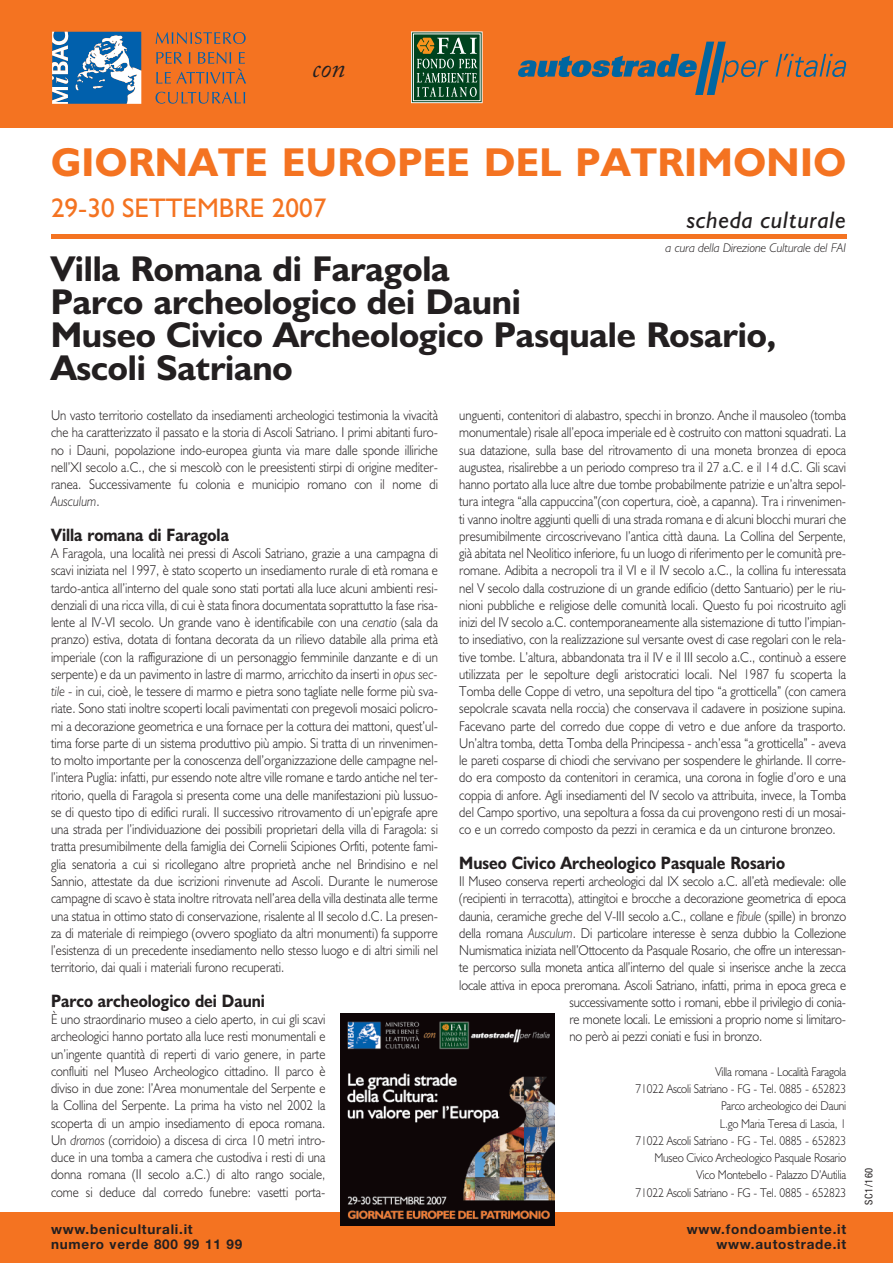
<style>
.page{position:relative;width:893px;height:1263px;background:#fff}
.page>*{position:absolute;margin:0;border:0;box-sizing:border-box;transform-origin:0 0}
.t1{font:700 40.5px "Humanist 521 BT";letter-spacing:.01em;color:#f47321}
.t2{font:700 36px/33px "Humanist 521 BT";letter-spacing:-.005em;color:#231f20}
.t3{font:italic 27.15px "Adobe Caslon Pro";color:#231f20}
.t4{font:27px "Humanist 521 BT";color:#f47321}
.t5{font:italic 24px "Humanist 521 BT";letter-spacing:.025em;color:#231f20}
.t6{font:700 18px "Humanist 521 BT";color:#231f20;scale:.9 1}
.t7{font:300 14.25px/17.2px "Humanist 521 BT";letter-spacing:-.01em;color:#231f20;text-align:justify;scale:.9 1}
.t8{font:700 13.5px/15px "Helvetica Neue";letter-spacing:.055em;color:#231f20}
.t9{font:300 12.75px/17.2px "Humanist 521 BT";letter-spacing:-.015em;color:#231f20;text-align:right;scale:.9 1}
.t10{font:italic 300 12.75px "Humanist 521 BT";letter-spacing:-.01em;color:#231f20}
.t11{font:condensed 10.5px "Helvetica Neue";letter-spacing:.05em;color:#231f20}
.s1{font-style:italic}
</style>
<div class="page">
<div style="left:0;top:1212px;width:893px;height:51px;background:#f47321"></div>
<div style="left:0;top:0;width:893px;height:128px;background:#f47321"></div>
<div style="left:51px;top:234px;width:795px;height:5px;background:#f47321"></div>
<svg style="left:518px;top:42px;width:250px;height:53px"></svg>
<svg style="left:775px;top:54px;width:72px;height:23px"></svg>
<svg style="left:156px;top:32px;width:90px;height:12px"></svg>
<svg style="left:156px;top:52px;width:90px;height:32px"></svg>
<svg style="left:156px;top:92px;width:89px;height:12px"></svg>
<svg style="left:52px;top:32px;width:89px;height:72px;background:#548fc0"></svg>
<div style="left:411px;top:32px;width:71px;height:71px;border:1px solid #fff"></div>
<div style="left:412px;top:33px;width:69px;height:69px;background:#00431e"></div>
<div style="left:412px;top:33px;width:69px;height:69px;border:1px solid #00431e"></div>
<div style="left:413px;top:34px;width:67px;height:67px;border:1px solid #fff"></div>
<svg style="left:417px;top:37px;width:60px;height:60px"></svg>
<img style="left:340px;top:1013px;width:214px;height:213px">
<h3 class="t3" style="left:312px;top:58px;width:35px">con</h3>
<h1 class="t1" style="left:51px;top:138px;width:797px">GIORNATE EUROPEE DEL PATRIMONIO</h1>
<h3 class="t4" style="left:51px;top:191px;width:277px">29-30 SETTEMBRE 2007</h3>
<h3 class="t5" style="left:687px;top:206px;width:161px">scheda culturale</h3>
<p class="t10" style="left:665px;top:240px;width:182px">a cura della Direzione Culturale del FAI</p>
<h2 class="t2" style="left:51px;top:252px;width:727px">Villa Romana di Faragola<br>Parco archeologico dei Dauni<br>Museo Civico Archeologico Pasquale Rosario,<br>Ascoli Satriano</h2>
<p class="t7" style="left:51px;top:407px;width:431px">Un vasto territorio costellato da insediamenti archeologici testimonia la vivacità che ha caratterizzato il passato e la storia di Ascoli Satriano. I primi abitanti furo&shy;no i Dauni, popolazione indo-europea giunta via mare dalle sponde illiriche nell’XI secolo a.C., che si mescolò con le preesistenti stirpi di origine mediter&shy;ranea. Successivamente fu colonia e municipio romano con il nome di <span class="s1">Ausculum</span>.</p>
<p class="t6" style="left:51px;top:524px;width:199px">Villa romana di Faragola</p>
<p class="t7" style="left:51px;top:545px;width:431px">A Faragola, una località nei pressi di Ascoli Satriano, grazie a una campagna di scavi iniziata nel 1997, è stato scoperto un insediamento rurale di età romana e tardo-antica all’interno del quale sono stati portati alla luce alcuni ambienti resi&shy;denziali di una ricca villa, di cui è stata finora documentata soprattutto la fase risa&shy;lente al IV-VI secolo. Un grande vano è identificabile con una <span class="s1">cenatio</span> (sala da pranzo) estiva, dotata di fontana decorata da un rilievo databile alla prima età imperiale (con la raffigurazione di un personaggio femminile danzante e di un serpente) e da un pavimento in lastre di marmo, arricchito da inserti in <span class="s1">opus sec&shy;tile</span> - in cui, cioè, le tessere di marmo e pietra sono tagliate nelle forme più sva&shy;riate. Sono stati inoltre scoperti locali pavimentati con pregevoli mosaici policro&shy;mi a decorazione geometrica e una fornace per la cottura dei mattoni, quest’ul&shy;tima forse parte di un sistema produttivo più ampio. Si tratta di un rinvenimen&shy;to molto importante per la conoscenza dell’organizzazione delle campagne nel&shy;l’intera Puglia: infatti, pur essendo note altre ville romane e tardo antiche nel ter&shy;ritorio, quella di Faragola si presenta come una delle manifestazioni più lussuo&shy;se di questo tipo di edifici rurali. Il successivo ritrovamento di un’epigrafe apre una strada per l’individuazione dei possibili proprietari della villa di Faragola: si tratta presumibilmente della famiglia dei Cornelii Scipiones Orfiti, potente fami&shy;glia senatoria a cui si ricollegano altre proprietà anche nel Brindisino e nel Sannio, attestate da due iscrizioni rinvenute ad Ascoli. Durante le numerose campagne di scavo è stata inoltre ritrovata nell’area della villa destinata alle terme una statua in ottimo stato di conservazione, risalente al II secolo d.C. La presen&shy;za di materiale di reimpiego (ovvero spogliato da altri monumenti) fa supporre l’esistenza di un precedente insediamento nello stesso luogo e di altri simili nel territorio, dai quali i materiali furono recuperati.</p>
<p class="t6" style="left:51px;top:990px;width:239px">Parco archeologico dei Dauni</p>
<p class="t7" style="left:51px;top:1010px;width:306px">È uno straordinario museo a cielo aperto, in cui gli scavi archeologici hanno portato alla luce resti monumentali e un’ingente quantità di reperti di vario genere, in parte confluiti nel Museo Archeologico cittadino. Il parco è diviso in due zone: l’Area monumentale del Serpente e la Collina del Serpente. La prima ha visto nel 2002 la scoperta di un ampio insediamento di epoca romana.<br>Un <span class="s1">dromos</span> (corridoio) a discesa di circa 10 metri intro&shy;duce in una tomba a camera che custodiva i resti di una donna romana (II secolo a.C.) di alto rango sociale, come si deduce dal corredo funebre: vasetti porta-</p>
<p class="t7" style="left:459px;top:407px;width:431px">unguenti, contenitori di alabastro, specchi in bronzo. Anche il mausoleo (tomba monumentale) risale all’epoca imperiale ed è costruito con mattoni squadrati. La sua datazione, sulla base del ritrovamento di una moneta bronzea di epoca augustea, risalirebbe a un periodo compreso tra il 27 a.C. e il 14 d.C. Gli scavi hanno portato alla luce altre due tombe probabilmente patrizie e un’altra sepol&shy;tura integra “alla cappuccina”(con copertura, cioè, a capanna). Tra i rinvenimen&shy;ti vanno inoltre aggiunti quelli di una strada romana e di alcuni blocchi murari che presumibilmente circoscrivevano l’antica città dauna. La Collina del Serpente, già abitata nel Neolitico inferiore, fu un luogo di riferimento per le comunità pre&shy;romane. Adibita a necropoli tra il VI e il IV secolo a.C., la collina fu interessata nel V secolo dalla costruzione di un grande edificio (detto Santuario) per le riu&shy;nioni pubbliche e religiose delle comunità locali. Questo fu poi ricostruito agli inizi del IV secolo a.C. contemporaneamente alla sistemazione di tutto l’impian&shy;to insediativo, con la realizzazione sul versante ovest di case regolari con le rela&shy;tive tombe. L’altura, abbandonata tra il IV e il III secolo a.C., continuò a essere utilizzata per le sepolture degli aristocratici locali. Nel 1987 fu scoperta la Tomba delle Coppe di vetro, una sepoltura del tipo “a grotticella” (con camera sepolcrale scavata nella roccia) che conservava il cadavere in posizione supina.<br>Facevano parte del corredo due coppe di vetro e due anfore da trasporto.<br>Un’altra tomba, detta Tomba della Principessa - anch’essa “a grotticella” - aveva le pareti cosparse di chiodi che servivano per sospendere le ghirlande. Il corre&shy;do era composto da contenitori in ceramica, una corona in foglie d’oro e una coppia di anfore. Agli insediamenti del IV secolo va attribuita, invece, la Tomba del Campo sportivo, una sepoltura a fossa da cui provengono resti di un mosai&shy;co e un corredo composto da pezzi in ceramica e da un cinturone bronzeo.</p>
<p class="t6" style="left:459px;top:852px;width:364px">Museo Civico Archeologico Pasquale Rosario</p>
<p class="t7" style="left:459px;top:872px;width:431px">Il Museo conserva reperti archeologici dal IX secolo a.C. all’età medievale: olle</p>
<p class="t7" style="left:459px;top:890px;width:431px">(recipienti in terracotta), attingitoi e brocche a decorazione geometrica di epoca</p>
<p class="t7" style="left:459px;top:907px;width:431px">daunia, ceramiche greche del V-III secolo a.C., collane e <span class="s1">fibule</span> (spille) in bronzo</p>
<p class="t7" style="left:459px;top:924px;width:431px">della romana <span class="s1">Ausculum</span>. Di particolare interesse è senza dubbio la Collezione</p>
<p class="t7" style="left:459px;top:941px;width:431px">Numismatica iniziata nell’Ottocento da Pasquale Rosario, che offre un interessan-</p>
<p class="t7" style="left:459px;top:959px;width:431px">te percorso sulla moneta antica all’interno del quale si inserisce anche la zecca</p>
<p class="t7" style="left:459px;top:976px;width:431px">locale attiva in epoca preromana. Ascoli Satriano, infatti, prima in epoca greca e</p>
<p class="t7" style="left:569px;top:993px;width:309px">successivamente sotto i romani, ebbe il privilegio di conia-</p>
<p class="t7" style="left:569px;top:1010px;width:309px">re monete locali. Le emissioni a proprio nome si limitaro-</p>
<p class="t7" style="left:569px;top:1028px;width:216px">no però ai pezzi coniati e fusi in bronzo.</p>
<p class="t9" style="left:636px;top:1063px;width:236px">Villa romana - Località Faragola<br>71022 Ascoli Satriano - FG - Tel. 0885 - 652823<br>Parco archeologico dei Dauni<br>L.go Maria Teresa di Lascia, 1<br>71022 Ascoli Satriano - FG - Tel. 0885 - 652823<br>Museo Civico Archeologico Pasquale Rosario Vico Montebello - Palazzo D’Autilia<br>71022 Ascoli Satriano - FG - Tel. 0885 - 652823</p>
<p class="t8" style="left:51px;top:1222px;width:193px">www.beniculturali.it numero verde 800 99 11 99</p>
<p class="t8" style="left:687px;top:1222px;width:161px;text-align:right">www.fondoambiente.it www.autostrade.it</p>
<p class="t11" style="left:865px;top:1204px;width:38px;rotate:-90deg">SC1/160</p>
</div>
